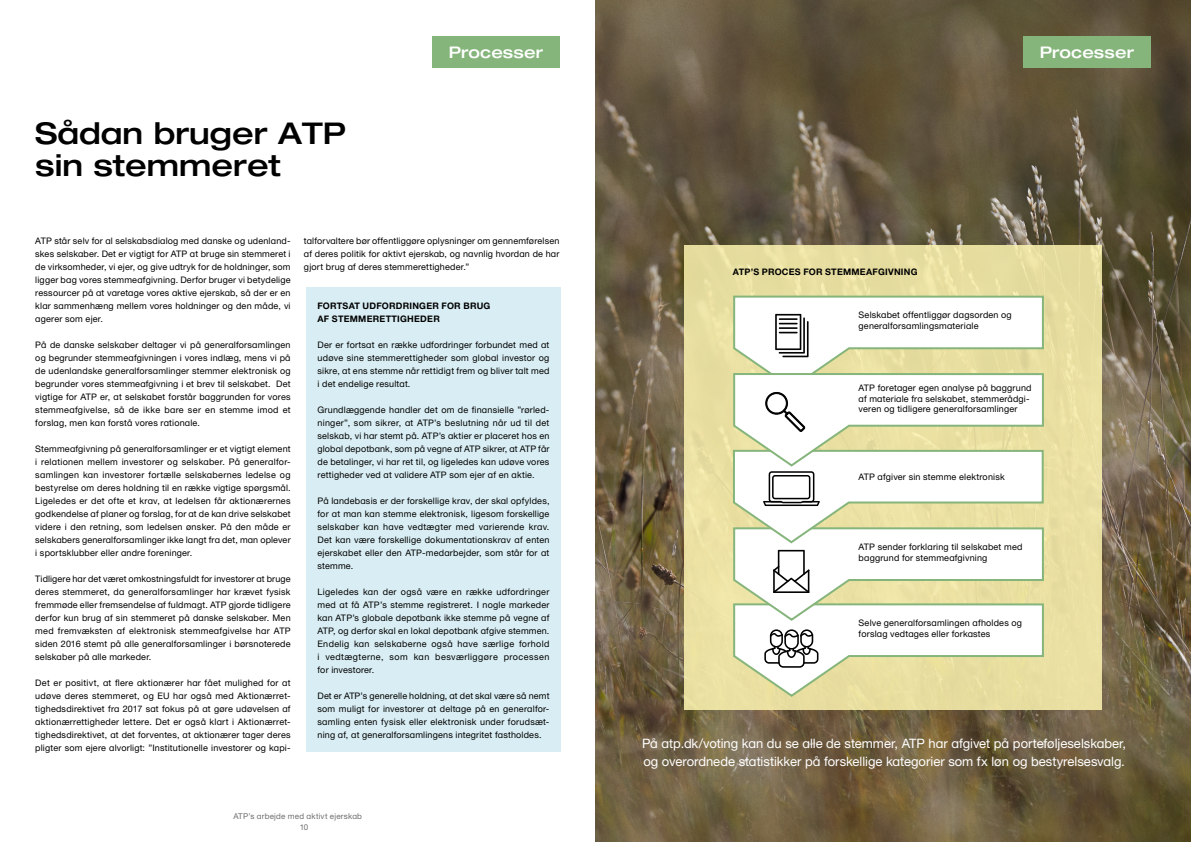
<style>
.page{position:relative;width:1191px;height:842px;background:#fff}
.page>*{position:absolute;margin:0;border:0;box-sizing:border-box;transform-origin:0 0}
.Kapiteloverskrift_H2{font:500 30px/32px "Helvetica Neue ATP Head";color:#000}
.Tag{font:500 16px "Helvetica Neue ATP Head";letter-spacing:.005em;color:#fff}
.t1{font:13px/18px "Helvetica Neue ATP Body";color:#fff}
.Brødtekst{font:9px/13px "Helvetica Neue ATP Body";letter-spacing:.02em;color:#000;text-align:justify}
.Box_overskrift{font:700 9px/13px "Helvetica Neue ATP Body";letter-spacing:.025em;color:#000}
.t2{font:8px "Helvetica Neue ATP Body";letter-spacing:.025em;color:#706f6f}
</style>
<div class="page">
<div style="left:432px;top:36px;width:127px;height:31px;background:#85b57b"></div>
<div style="left:306px;top:287px;width:255px;height:465px;background:#d9eef4"></div>
<img style="left:595px;top:0;width:596px;height:842px">
<div style="left:1023px;top:36px;width:127px;height:31px;background:#85b57b"></div>
<div style="left:684px;top:245px;width:418px;height:465px;background:#e9dfa2"></div>
<svg style="left:732px;top:295px;width:313px;height:402px"></svg>
<h2 class="Kapiteloverskrift_H2" style="left:35px;top:117px;width:312px">Sådan bruger ATP sin stemmeret</h2>
<h2 class="Tag" style="left:448px;top:42px;width:96px">Processer</h2>
<p class="Brødtekst" style="left:35px;top:234px;width:257px">ATP står selv for al selskabsdialog med danske og udenland&shy;skes selskaber. Det er vigtigt for ATP at bruge sin stemmeret i de virksomheder, vi ejer, og give udtryk for de holdninger, som ligger bag vores stemmeafgivning. Derfor bruger vi betydelige ressourcer på at varetage vores aktive ejerskab, så der er en klar sammenhæng mellem vores holdninger og den måde, vi agerer som ejer.</p>
<p class="Brødtekst" style="left:35px;top:338px;width:257px">På de danske selskaber deltager vi på generalforsamlingen og begrunder stemmeafgivningen i vores indlæg, mens vi på de udenlandske generalforsamlinger stemmer elektronisk og begrunder vores stemmeafgivning i et brev til selskabet. Det vigtige for ATP er, at selskabet forstår baggrunden for vores stemmeafgivelse, så de ikke bare ser en stemme imod et forslag, men kan forstå vores rationale.</p>
<p class="Brødtekst" style="left:35px;top:442px;width:257px">Stemmeafgivning på generalforsamlinger er et vigtigt element i relationen mellem investorer og selskaber. På generalfor&shy;samlingen kan investorer fortælle selskabernes ledelse og bestyrelse om deres holdning til en række vigtige spørgsmål.<br>Ligeledes er det ofte et krav, at ledelsen får aktionærernes godkendelse af planer og forslag, for at de kan drive selskabet videre i den retning, som ledelsen ønsker. På den måde er selskabers generalforsamlinger ikke langt fra det, man oplever i sportsklubber eller andre foreninger.</p>
<p class="Brødtekst" style="left:35px;top:572px;width:257px">Tidligere har det været omkostningsfuldt for investorer at bruge deres stemmeret, da generalforsamlinger har krævet fysisk fremmøde eller fremsendelse af fuldmagt. ATP gjorde tidligere derfor kun brug af sin stemmeret på danske selskaber. Men med fremvæksten af elektronisk stemmeafgivelse har ATP siden 2016 stemt på alle generalforsamlinger i børsnoterede selskaber på alle markeder.</p>
<p class="Brødtekst" style="left:35px;top:676px;width:257px">Det er positivt, at flere aktionærer har fået mulighed for at udøve deres stemmeret, og EU har også med Aktionærret&shy;tighedsdirektivet fra 2017 sat fokus på at gøre udøvelsen af aktionærrettigheder lettere. Det er også klart i Aktionærret&shy;tighedsdirektivet, at det forventes, at aktionærer tager deres pligter som ejere alvorligt: ”Institutionelle investorer og kapi-</p>
<p class="Brødtekst" style="left:304px;top:234px;width:257px">talforvaltere bør offentliggøre oplysninger om gennemførelsen af deres politik for aktivt ejerskab, og navnlig hvordan de har gjort brug af deres stemmerettigheder.”</p>
<h3 class="Box_overskrift" style="left:317px;top:299px;width:174px">FORTSAT UDFORDRINGER FOR BRUG<br>AF STEMMERETTIGHEDER</h3>
<p class="Brødtekst" style="left:317px;top:338px;width:233px">Der er fortsat en række udfordringer forbundet med at udøve sine stemmerettigheder som global investor og sikre, at ens stemme når rettidigt frem og bliver talt med i det endelige resultat.</p>
<p class="Brødtekst" style="left:317px;top:403px;width:233px">Grundlæggende handler det om de finansielle ”rørled&shy;ninger”, som sikrer, at ATP’s beslutning når ud til det selskab, vi har stemt på. ATP’s aktier er placeret hos en global depotbank, som på vegne af ATP sikrer, at ATP får de betalinger, vi har ret til, og ligeledes kan udøve vores rettigheder ved at validere ATP som ejer af en aktie.</p>
<p class="Brødtekst" style="left:317px;top:494px;width:233px">På landebasis er der forskellige krav, der skal opfyldes, for at man kan stemme elektronisk, ligesom forskellige selskaber kan have vedtægter med varierende krav.<br>Det kan være forskellige dokumentationskrav af enten ejerskabet eller den ATP-medarbejder, som står for at stemme.</p>
<p class="Brødtekst" style="left:317px;top:585px;width:233px">Ligeledes kan der også være en række udfordringer med at få ATP’s stemme registreret. I nogle markeder kan ATP’s globale depotbank ikke stemme på vegne af ATP, og derfor skal en lokal depotbank afgive stemmen.<br>Endelig kan selskaberne også have særlige forhold i vedtægterne, som kan besværliggøre processen for investorer.</p>
<p class="Brødtekst" style="left:317px;top:689px;width:233px">Det er ATP’s generelle holdning, at det skal være så nemt som muligt for investorer at deltage på en generalfor&shy;samling enten fysisk eller elektronisk under forudsæt&shy;ning af, at generalforsamlingens integritet fastholdes.</p>
<p class="t2" style="left:233px;top:811px;width:130px">ATP’s arbejde med aktivt ejerskab</p>
<p class="t2" style="left:300px;top:822px;width:10px">10</p>
<h2 class="Tag" style="left:1039px;top:42px;width:96px">Processer</h2>
<h3 class="Box_overskrift" style="left:733px;top:265px;width:186px">ATP’S PROCES FOR STEMMEAFGIVNING</h3>
<p class="Brødtekst" style="left:858px;top:310px;width:155px;line-height:10.8px">Selskabet offentliggør dagsorden og generalforsamlingsmateriale</p>
<p class="Brødtekst" style="left:858px;top:382px;width:174px;line-height:10.8px;text-align:left">ATP foretager egen analyse på baggrund af materiale fra selskabet, stemmerådgi&shy;veren og tidligere generalforsamlinger</p>
<p class="Brødtekst" style="left:858px;top:470px;width:148px">ATP afgiver sin stemme elektronisk</p>
<p class="Brødtekst" style="left:858px;top:541px;width:165px;line-height:10.8px">ATP sender forklaring til selskabet med baggrund for stemmeafgivning</p>
<p class="Brødtekst" style="left:858px;top:617px;width:165px;line-height:10.8px">Selve generalforsamlingen afholdes og forslag vedtages eller forkastes</p>
<p class="t1" style="left:642px;top:734px;width:485px">På atp.dk/voting kan du se alle de stemmer, ATP har afgivet på porteføljeselskaber, og overordnede statistikker på forskellige kategorier som fx løn og bestyrelsesvalg.</p>
</div>
